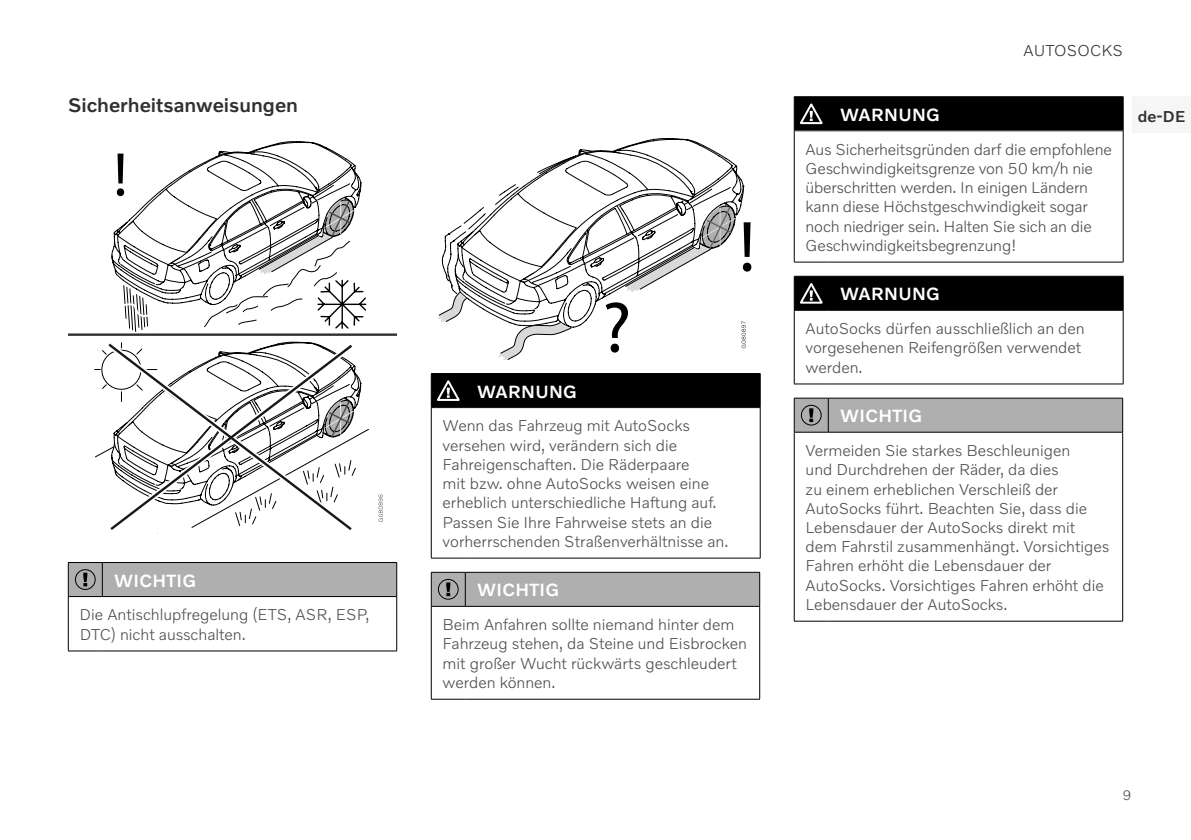
<style>
.page{position:relative;width:1191px;height:840px;background:#fff}
.page>*{position:absolute;margin:0;border:0;box-sizing:border-box;transform-origin:0 0}
.t1{font:500 20px "Volvo Novum";color:#30302f}
.t2{font:500 18px "Volvo Novum";letter-spacing:.02em;color:#fff}
.t3{font:300 16px/19.2px "Volvo Novum";color:#4d4d4c}
.t4{font:300 16px "Volvo Novum";letter-spacing:.015em;color:#30302f}
.t5{font:500 16px "Volvo Novum";color:#30302f}
.t6{font:300 14px "Volvo Novum";color:#4d4d4c}
</style>
<div class="page">
<div style="left:1132px;top:96px;width:59px;height:37px;background:#f6f6f6"></div>
<hr style="left:68px;top:333px;width:329px;height:2px;background:#30302f">
<svg style="left:112px;top:141px;width:255px;height:191px"></svg>
<svg style="left:101px;top:350px;width:259px;height:184px"></svg>
<svg style="left:106px;top:341px;width:249px;height:191px"></svg>
<svg style="left:378px;top:494px;width:5px;height:27px"></svg>
<hr style="left:68px;top:596px;width:34px;height:1px;background:#000">
<hr style="left:68px;top:596px;width:1px;height:54px;background:#000">
<hr style="left:102px;top:596px;width:295px;height:1px;background:#000">
<hr style="left:396px;top:596px;width:1px;height:54px;background:#000">
<hr style="left:68px;top:650px;width:34px;height:1px;background:#000">
<hr style="left:102px;top:650px;width:295px;height:1px;background:#000">
<div style="left:68px;top:562px;width:329px;height:34px;background:#afafb0"></div>
<svg style="left:618px;top:138px;width:93px;height:11px"></svg>
<svg style="left:438px;top:149px;width:313px;height:212px"></svg>
<hr style="left:760px;top:373px;width:1px;height:34px;background:#000">
<hr style="left:431px;top:407px;width:34px;height:1px;background:#000">
<hr style="left:431px;top:407px;width:1px;height:150px;background:#000">
<hr style="left:465px;top:407px;width:295px;height:1px;background:#000">
<hr style="left:760px;top:407px;width:1px;height:150px;background:#000">
<hr style="left:431px;top:557px;width:34px;height:1px;background:#000">
<hr style="left:465px;top:557px;width:295px;height:1px;background:#000">
<div style="left:431px;top:373px;width:329px;height:34px;background:#000"></div>
<hr style="left:431px;top:571px;width:34px;height:1px;background:#000">
<hr style="left:465px;top:571px;width:295px;height:1px;background:#000">
<hr style="left:759px;top:572px;width:1px;height:33px;background:#000">
<hr style="left:431px;top:606px;width:1px;height:92px;background:#000">
<hr style="left:465px;top:605px;width:295px;height:1px;background:#000">
<hr style="left:759px;top:606px;width:1px;height:92px;background:#000">
<hr style="left:431px;top:698px;width:34px;height:1px;background:#000">
<hr style="left:465px;top:698px;width:295px;height:1px;background:#000">
<svg style="left:431px;top:572px;width:328px;height:34px;background:#a6a6a7"></svg>
<hr style="left:794px;top:96px;width:34px;height:1px;background:#000">
<hr style="left:828px;top:96px;width:295px;height:1px;background:#000">
<hr style="left:794px;top:131px;width:1px;height:131px;background:#000">
<hr style="left:1122px;top:131px;width:1px;height:131px;background:#000">
<hr style="left:794px;top:261px;width:34px;height:1px;background:#000">
<hr style="left:828px;top:261px;width:295px;height:1px;background:#000">
<div style="left:794px;top:97px;width:329px;height:34px;background:#000"></div>
<hr style="left:794px;top:310px;width:34px;height:1px;background:#000">
<hr style="left:794px;top:310px;width:1px;height:73px;background:#000">
<hr style="left:828px;top:310px;width:295px;height:1px;background:#000">
<hr style="left:1122px;top:310px;width:1px;height:73px;background:#000">
<hr style="left:794px;top:383px;width:34px;height:1px;background:#000">
<hr style="left:828px;top:383px;width:295px;height:1px;background:#000">
<div style="left:794px;top:276px;width:329px;height:34px;background:#000"></div>
<hr style="left:794px;top:397px;width:34px;height:1px;background:#000">
<hr style="left:828px;top:397px;width:295px;height:1px;background:#000">
<hr style="left:1122px;top:398px;width:1px;height:33px;background:#000">
<hr style="left:794px;top:432px;width:1px;height:188px;background:#000">
<hr style="left:828px;top:431px;width:295px;height:1px;background:#000">
<hr style="left:1122px;top:432px;width:1px;height:188px;background:#000">
<hr style="left:794px;top:620px;width:34px;height:1px;background:#000">
<hr style="left:828px;top:620px;width:295px;height:1px;background:#000">
<svg style="left:794px;top:398px;width:328px;height:34px;background:#a6a6a7"></svg>
<p class="t1" style="left:68px;top:92px;width:231px">Sicherheitsanweisungen</p>
<p class="t2" style="left:114px;top:568px;width:84px">WICHTIG</p>
<p class="t3" style="left:80px;top:604px;width:291px">Die Antischlupfregelung (ETS, ASR, ESP,<br>DTC) nicht ausschalten.</p>
<p class="t2" style="left:477px;top:380px;width:101px">WARNUNG</p>
<p class="t3" style="left:442px;top:415px;width:287px">Wenn das Fahrzeug mit AutoSocks versehen wird, verändern sich die Fahreigenschaften. Die Räderpaare<br>mit bzw. ohne AutoSocks weisen eine erheblich unterschiedliche Haftung auf.<br>Passen Sie Ihre Fahrweise stets an die vorherrschenden Straßenverhältnisse an.</p>
<p class="t2" style="left:477px;top:578px;width:84px">WICHTIG</p>
<p class="t3" style="left:442px;top:614px;width:306px">Beim Anfahren sollte niemand hinter dem Fahrzeug stehen, da Steine und Eisbrocken mit großer Wucht rückwärts geschleudert werden können.</p>
<p class="t4" style="left:1023px;top:41px;width:101px">AUTOSOCKS</p>
<p class="t2" style="left:840px;top:103px;width:101px">WARNUNG</p>
<p class="t3" style="left:805px;top:139px;width:308px">Aus Sicherheitsgründen darf die empfohlene Geschwindigkeitsgrenze von 50 km/h nie überschritten werden. In einigen Ländern kann diese Höchstgeschwindigkeit sogar noch niedriger sein. Halten Sie sich an die Geschwindigkeitsbegrenzung!</p>
<p class="t2" style="left:840px;top:282px;width:101px">WARNUNG</p>
<p class="t3" style="left:805px;top:318px;width:281px">AutoSocks dürfen ausschließlich an den vorgesehenen Reifengrößen verwendet werden.</p>
<p class="t2" style="left:840px;top:404px;width:84px">WICHTIG</p>
<p class="t3" style="left:805px;top:440px;width:305px">Vermeiden Sie starkes Beschleunigen<br>und Durchdrehen der Räder, da dies<br>zu einem erheblichen Verschleiß der AutoSocks führt. Beachten Sie, dass die Lebensdauer der AutoSocks direkt mit dem Fahrstil zusammenhängt. Vorsichtiges Fahren erhöht die Lebensdauer der AutoSocks. Vorsichtiges Fahren erhöht die Lebensdauer der AutoSocks.</p>
<p class="t5" style="left:1137px;top:107px;width:49px">de-DE</p>
<p class="t6" style="left:1122px;top:785px;width:11px">9</p>
</div>
